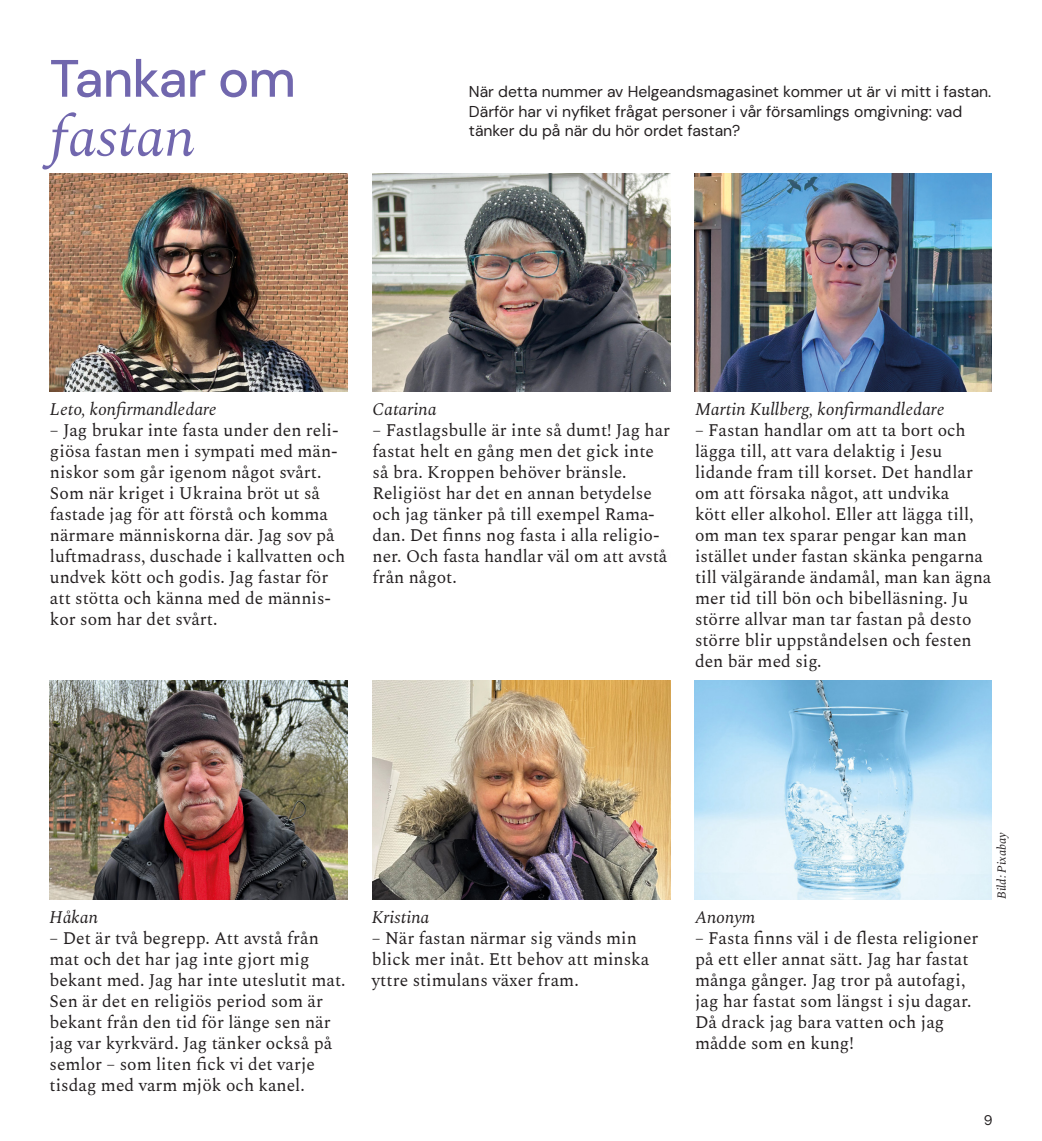
<style>
.page{position:relative;width:1042px;height:1141px;background:#fff}
.page>*{position:absolute;margin:0;border:0;box-sizing:border-box;transform-origin:0 0}
.t1{font:italic 57.75px "Spectral";color:#7167ae}
.t2{font:500 52.5px "DM Sans 18 pt";letter-spacing:-.02em;color:#7167ae}
.t3{font:17.5px/21px "Spectral";color:#231f20}
.t4{font:italic 17.5px "Spectral";color:#231f20}
.t5{font:15.75px/19.2px "DM Sans 18 pt";color:#231f20}
.t6{font:14px "DM Sans 18 pt";color:#231f20}
.t7{font:italic 12.25px "Spectral";color:#231f20}
</style>
<div class="page">
<img style="left:50px;top:174px;width:297px;height:218px">
<img style="left:50px;top:681px;width:297px;height:218px">
<img style="left:372px;top:681px;width:298px;height:218px">
<img style="left:372px;top:174px;width:298px;height:218px">
<img style="left:694px;top:174px;width:298px;height:218px">
<img style="left:694px;top:681px;width:298px;height:218px">
<p class="t2" style="left:50px;top:46px;width:248px">Tankar om</p>
<p class="t1" style="left:50px;top:95px;width:147px">fastan</p>
<p class="t5" style="left:469px;top:82px;width:524px">När detta nummer av Helgeandsmagasinet kommer ut är vi mitt i fastan.<br>Därför har vi nyfiket frågat personer i vår församlings omgivning: vad</p>
<p class="t5" style="left:469px;top:121px;width:273px">tänker du på när du hör ordet fastan?</p>
<p class="t4" style="left:50px;top:397px;width:168px">Leto, konfirmandledare</p>
<p class="t3" style="left:50px;top:419px;width:297px">– Jag brukar inte fasta under den reli&shy;giösa fastan men i sympati med män&shy;niskor som går igenom något svårt.<br>Som när kriget i Ukraina bröt ut så fastade jag för att förstå och komma närmare människorna där. Jag sov på luftmadrass, duschade i kallvatten och undvek kött och godis. Jag fastar för att stötta och känna med de männis&shy;kor som har det svårt.</p>
<p class="t4" style="left:372px;top:397px;width:65px">Catarina</p>
<p class="t3" style="left:372px;top:419px;width:299px">– Fastlagsbulle är inte så dumt! Jag har fastat helt en gång men det gick inte så bra. Kroppen behöver bränsle.<br>Religiöst har det en annan betydelse och jag tänker på till exempel Rama&shy;dan. Det finns nog fasta i alla religio&shy;ner. Och fasta handlar väl om att avstå från något.</p>
<p class="t4" style="left:695px;top:397px;width:251px">Martin Kullberg, konfirmandledare</p>
<p class="t3" style="left:695px;top:419px;width:298px">– Fastan handlar om att ta bort och lägga till, att vara delaktig i Jesu lidande fram till korset. Det handlar om att försaka något, att undvika<br>kött eller alkohol. Eller att lägga till, om man tex sparar pengar kan man istället under fastan skänka pengarna till välgärande ändamål, man kan ägna mer tid till bön och bibelläsning. Ju större allvar man tar fastan på desto större blir uppståndelsen och festen den bär med sig.</p>
<p class="t4" style="left:50px;top:904px;width:50px">Håkan</p>
<p class="t3" style="left:50px;top:926px;width:297px">– Det är två begrepp. Att avstå från mat och det har jag inte gjort mig bekant med. Jag har inte uteslutit mat.<br>Sen är det en religiös period som är bekant från den tid för länge sen när jag var kyrkvärd. Jag tänker också på semlor – som liten fick vi det varje tisdag med varm mjök och kanel.</p>
<p class="t4" style="left:372px;top:904px;width:59px">Kristina</p>
<p class="t3" style="left:372px;top:926px;width:279px">– När fastan närmar sig vänds min blick mer inåt. Ett behov att minska yttre stimulans växer fram.</p>
<p class="t4" style="left:695px;top:904px;width:62px">Anonym</p>
<p class="t3" style="left:695px;top:926px;width:285px">– Fasta finns väl i de flesta religioner på ett eller annat sätt. Jag har fastat många gånger. Jag tror på autofagi, jag har fastat som längst i sju dagar.<br>Då drack jag bara vatten och jag mådde som en kung!</p>
<p class="t7" style="left:993px;top:899px;width:68px;rotate:-90deg">Bild: Pixabay</p>
<p class="t6" style="left:984px;top:1112px;width:10px">9</p>
</div>
